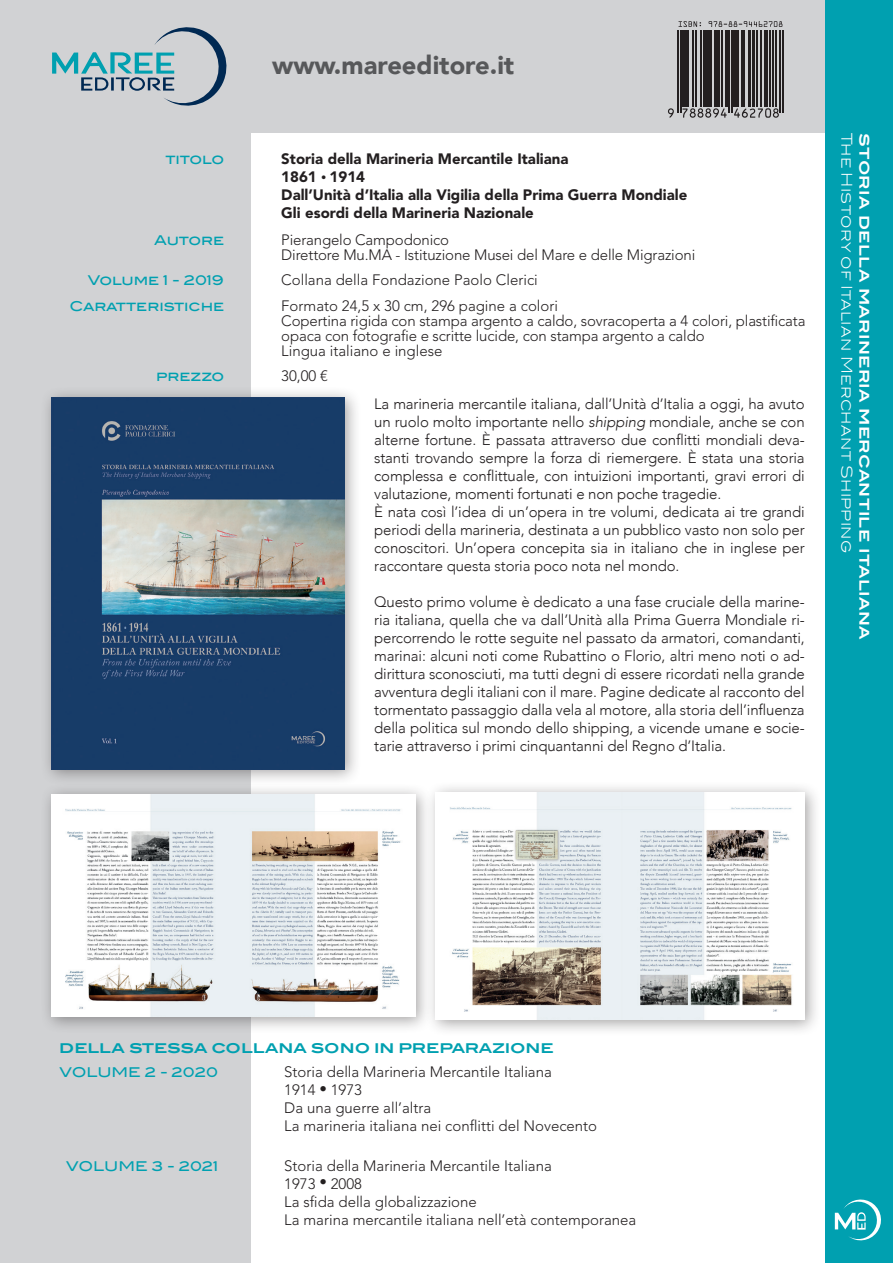
<style>
.page{position:relative;width:893px;height:1263px;background:#fff}
.page>*{position:absolute;margin:0;border:0;box-sizing:border-box;transform-origin:0 0}
.t1{font:900 25.5px "Avenir";color:#57585a}
.t2{font:300 15px/18px "Avenir";letter-spacing:-.01em;color:#231f20}
.t3{font:300 15px/18px "Avenir LT Std";color:#231f20}
.t4{font:900 15px/18px "Avenir LT Std";color:#231f20}
.t5{font:300 15px "Blair ITC";letter-spacing:.02em;color:#fff}
.t6{font:500 13.5px "Blair ITC";letter-spacing:-.01em;color:#00a0b0}
.t7{font:700 13.5px "Blair ITC";letter-spacing:.025em;color:#fff}
.t8{font:700 13.5px "Blair ITC";letter-spacing:-.01em;color:#00a0b0}
.s1{font-size:10.5px}
.s2{font-style:italic}
</style>
<div class="page">
<div style="left:0;top:0;width:838px;height:133px;background:#d1d2d4"></div>
<div style="left:0;top:0;width:251px;height:1263px;background:#d1d2d4"></div>
<div style="left:825px;top:0;width:68px;height:1263px;background:#00a0b0"></div>
<svg style="left:835px;top:1199px;width:46px;height:42px"></svg>
<div style="left:40px;top:386px;width:322px;height:400px;background:#231f20;opacity:.41"></div>
<img style="left:51px;top:397px;width:293px;height:372px">
<svg style="left:52px;top:27px;width:175px;height:79px"></svg>
<div style="left:40px;top:783px;width:392px;height:251px;background:#231f20;opacity:.41"></div>
<img style="left:51px;top:794px;width:364px;height:223px">
<div style="left:425px;top:781px;width:397px;height:255px;background:#231f20;opacity:.41"></div>
<img style="left:436px;top:792px;width:369px;height:227px">
<svg style="left:678px;top:21px;width:23px;height:6px"></svg>
<svg style="left:709px;top:21px;width:73px;height:6px"></svg>
<svg style="left:668px;top:108px;width:6px;height:10px"></svg>
<hr style="left:678px;top:30px;width:1px;height:82px;background:#231f20">
<hr style="left:680px;top:30px;width:1px;height:82px;background:#231f20">
<hr style="left:682px;top:30px;width:3px;height:77px;background:#231f20">
<hr style="left:686px;top:30px;width:3px;height:77px;background:#231f20">
<hr style="left:692px;top:30px;width:1px;height:77px;background:#231f20">
<hr style="left:696px;top:30px;width:1px;height:77px;background:#231f20">
<hr style="left:700px;top:30px;width:1px;height:77px;background:#231f20">
<hr style="left:703px;top:30px;width:1px;height:77px;background:#231f20">
<hr style="left:705px;top:30px;width:3px;height:77px;background:#231f20">
<hr style="left:709px;top:30px;width:3px;height:77px;background:#231f20">
<hr style="left:714px;top:30px;width:1px;height:77px;background:#231f20">
<hr style="left:717px;top:30px;width:3px;height:77px;background:#231f20">
<svg style="left:682px;top:108px;width:45px;height:10px"></svg>
<hr style="left:721px;top:30px;width:1px;height:77px;background:#231f20">
<hr style="left:725px;top:30px;width:3px;height:77px;background:#231f20">
<hr style="left:729px;top:30px;width:1px;height:82px;background:#231f20">
<hr style="left:731px;top:30px;width:1px;height:82px;background:#231f20">
<hr style="left:733px;top:30px;width:1px;height:77px;background:#231f20">
<hr style="left:735px;top:30px;width:4px;height:77px;background:#231f20">
<hr style="left:741px;top:30px;width:1px;height:77px;background:#231f20">
<hr style="left:743px;top:30px;width:1px;height:77px;background:#231f20">
<hr style="left:749px;top:30px;width:2px;height:77px;background:#231f20">
<hr style="left:752px;top:30px;width:2px;height:77px;background:#231f20">
<hr style="left:756px;top:30px;width:1px;height:77px;background:#231f20">
<hr style="left:761px;top:30px;width:1px;height:77px;background:#231f20">
<hr style="left:764px;top:30px;width:4px;height:77px;background:#231f20">
<hr style="left:770px;top:30px;width:1px;height:77px;background:#231f20">
<svg style="left:734px;top:108px;width:45px;height:10px"></svg>
<hr style="left:772px;top:30px;width:1px;height:77px;background:#231f20">
<hr style="left:775px;top:30px;width:1px;height:77px;background:#231f20">
<hr style="left:780px;top:30px;width:1px;height:82px;background:#231f20">
<hr style="left:782px;top:30px;width:1px;height:82px;background:#231f20">
<h1 class="t1" style="left:272px;top:44px;width:244px">www.mareeditore.it</h1>
<p class="t6" style="left:165px;top:151px;width:60px">titolo</p>
<p class="t4" style="left:281px;top:150px;width:408px">Storia della Marineria Mercantile Italiana<br>1861 <span class="s1">•</span> 1914<br>Dall’Unità d’Italia alla Vigilia della Prima Guerra Mondiale Gli esordi della Marineria Nazionale</p>
<p class="t6" style="left:154px;top:232px;width:72px">Autore</p>
<p class="t3" style="left:281px;top:232px;width:415px;line-height:15px">Pierangelo Campodonico<br>Direttore Mu.MA - Istituzione Musei del Mare e delle Migrazioni</p>
<p class="t6" style="left:88px;top:272px;width:138px">Volume 1 - 2019</p>
<p class="t3" style="left:281px;top:271px;width:258px">Collana della Fondazione Paolo Clerici</p>
<p class="t6" style="left:70px;top:298px;width:156px">Caratteristiche</p>
<p class="t3" style="left:281px;top:298px;width:526px;line-height:15px">Formato 24,5 x 30 cm, 296 pagine a colori<br>Copertina rigida con stampa argento a caldo, sovracoperta a 4 colori, plastificata opaca con fotografie e scritte lucide, con stampa argento a caldo<br>Lingua italiano e inglese</p>
<p class="t6" style="left:156px;top:368px;width:70px">prezzo</p>
<p class="t3" style="left:281px;top:367px;width:48px">30,00 €</p>
<p class="t2" style="left:374px;top:395px;width:432px">La marineria mercantile italiana, dall’Unità d’Italia a oggi, ha avuto un ruolo molto importante nello <span class="s2">shipping</span> mondiale, anche se con alterne fortune. È passata attraverso due conflitti mondiali deva&shy;stanti trovando sempre la forza di riemergere. È stata una storia complessa e conflittuale, con intuizioni importanti, gravi errori di valutazione, momenti fortunati e non poche tragedie.<br>È nata così l’idea di un’opera in tre volumi, dedicata ai tre grandi periodi della marineria, destinata a un pubblico vasto non solo per conoscitori. Un’opera concepita sia in italiano che in inglese per raccontare questa storia poco nota nel mondo.</p>
<p class="t2" style="left:374px;top:593px;width:432px;text-align:justify">Questo primo volume è dedicato a una fase cruciale della marine&shy;ria italiana, quella che va dall’Unità alla Prima Guerra Mondiale ri&shy;percorrendo le rotte seguite nel passato da armatori, comandanti, marinai: alcuni noti come Rubattino o Florio, altri meno noti o ad&shy;dirittura sconosciuti, ma tutti degni di essere ricordati nella grande avventura degli italiani con il mare. Pagine dedicate al racconto del tormentato passaggio dalla vela al motore, alla storia dell’influenza della politica sul mondo dello shipping, a vicende umane e socie&shy;tarie attraverso i primi cinquantanni del Regno d’Italia.</p>
<p class="t5" style="left:855px;top:133px;width:422px;rotate:90deg">The History of Italian Merchant Shipping</p>
<p class="t7" style="left:873px;top:133px;width:508px;rotate:90deg">STORIA DELLA MARINERIA MERCANTILE ITALIANA</p>
<p class="t8" style="left:59px;top:1039px;width:496px">DELLA STESSA COLLANA SONO IN PREPARAZIONE</p>
<p class="t6" style="left:59px;top:1064px;width:160px">VOLUME 2 - 2020</p>
<p class="t3" style="left:284px;top:1063px;width:314px">Storia della Marineria Mercantile Italiana<br>1914 • 1973<br>Da una guerre all’altra<br>La marineria italiana nei conflitti del Novecento</p>
<p class="t6" style="left:66px;top:1158px;width:154px">VOLUME 3 - 2021</p>
<p class="t3" style="left:284px;top:1157px;width:354px">Storia della Marineria Mercantile Italiana<br>1973 • 2008<br>La sfida della globalizzazione<br>La marina mercantile italiana nell’età contemporanea</p>
</div>
